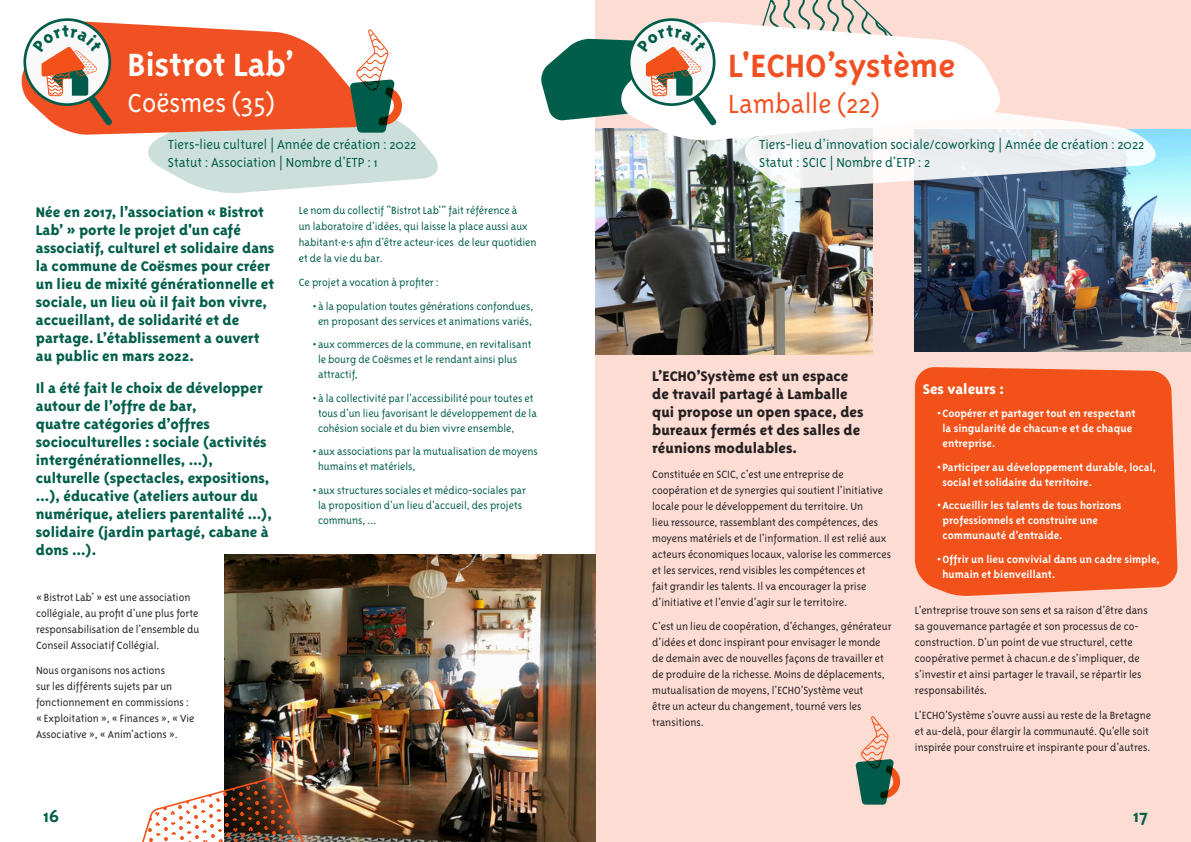
<style>
.page{position:relative;width:1191px;height:842px;background:#fff}
.page>*{position:absolute;margin:0;border:0;box-sizing:border-box;transform-origin:0 0}
.Grand_titre{font:700 37px "Triplex Sans OT";color:#f15122}
.Grand_titre-2{font:700 37px "Triplex Sans OT";color:#fff}
.Grand_titre-3{font:300 30px "Triplex Sans OT";color:#f15122}
.Grand_titre-4{font:300 30px "Triplex Sans OT";color:#fff}
.t1{font:700 20px "Triplex Sans OT";color:#005e4a}
.Texte_courant{font:800 16px/18px "Triplex Sans OT";color:#005e4a}
.Description{font:800 16px/18px "Triplex Sans OT";color:#005e4a}
.Texte_courant-2{font:800 16px/18px "Triplex Sans OT";color:#231f20}
.Texte_courant-3{font:800 16px "Triplex Sans OT";color:#fff}
.Grand_titre-5{font:300 15px "Triplex Sans OT";color:#005e4a}
.Texte_courant-4{font:300 12px/16px "Triplex Sans OT";color:#231f20}
.Listing{font:300 12px/15px "Triplex Sans OT";color:#005e4a}
.Listing-2{font:700 12px/15px "Triplex Sans OT";color:#fff}
.Texte_courant-5{font:300 12px/16px "Triplex Sans OT";color:#005e4a}
</style>
<div class="page">
<div style="left:595px;top:0;width:596px;height:842px;background:#fcdcd3"></div>
<svg style="left:21px;top:20px;width:198px;height:115px;fill:#f15122"></svg>
<svg style="left:147px;top:29px;width:291px;height:164px"></svg>
<img style="left:224px;top:554px;width:371px;height:288px">
<img style="left:142px;top:776px;width:170px;height:66px">
<svg style="left:25px;top:20px;width:85px;height:85px"></svg>
<div style="left:23px;top:18px;width:88px;height:88px;border:3px solid #005c4a;border-radius:50%"></div>
<img style="left:595px;top:129px;width:277px;height:225px">
<img style="left:915px;top:130px;width:276px;height:221px">
<svg style="left:744px;top:0;width:412px;height:189px"></svg>
<div style="left:915px;top:367px;width:262px;height:229px;background:#f2521a"></div>
<svg style="left:617px;top:21px;width:387px;height:120px;background:#faf7f6"></svg>
<svg style="left:855px;top:716px;width:45px;height:89px"></svg>
<svg style="left:33px;top:26px;width:79px;height:100px"></svg>
<svg style="left:541px;top:26px;width:175px;height:100px"></svg>
<p class="Grand_titre-2" style="left:128px;top:44px;width:168px">Bistrot Lab’</p>
<p class="Grand_titre-4" style="left:128px;top:87px;width:149px">Coësmes (35)</p>
<p class="Grand_titre-5" style="left:168px;top:136px;width:250px">Tiers-lieu culturel | Année de création : 2022</p>
<p class="Grand_titre-5" style="left:168px;top:154px;width:211px">Statut : Association | Nombre d'ETP : 1</p>
<p class="Description" style="left:36px;top:203px;width:240px">Née en 2017, l’association « Bistrot Lab’ » porte le projet d'un café associatif, culturel et solidaire dans la commune de Coësmes pour créer un lieu de mixité générationnelle et sociale, un lieu où il fait bon vivre, accueillant, de solidarité et de partage. L’établissement a ouvert au public en mars 2022.</p>
<p class="Texte_courant" style="left:36px;top:379px;width:237px">Il a été fait le choix de développer autour de l’offre de bar,<br>quatre catégories d’offres socioculturelles : sociale (activités intergénérationnelles, …), culturelle (spectacles, expositions, …), éducative (ateliers autour du numérique, ateliers parentalité …), solidaire (jardin partagé, cabane à dons …).</p>
<p class="Texte_courant-4" style="left:36px;top:589px;width:165px">« Bistrot Lab’ » est une association collégiale, au profit d’une plus forte responsabilisation de l’ensemble du Conseil Associatif Collégial.</p>
<p class="Texte_courant-4" style="left:36px;top:662px;width:160px">Nous organisons nos actions<br>sur les différents sujets par un fonctionnement en commissions : « Exploitation », « Finances », « Vie<br>Associative », « Anim’actions ».</p>
<p class="Texte_courant-5" style="left:299px;top:202px;width:239px">Le nom du collectif "Bistrot Lab'" fait référence à<br>un laboratoire d'idées, qui laisse la place aussi aux habitant·e·s afin d'être acteur·ices de leur quotidien et de la vie du bar.</p>
<p class="Texte_courant-5" style="left:299px;top:275px;width:142px">Ce projet a vocation à profiter :</p>
<p class="Listing" style="left:313px;top:299px;width:222px;text-align:center">• à la population toutes générations confondues, en proposant des services et animations variés,</p>
<p class="Listing" style="left:318px;top:337px;width:215px;text-indent:-5px">• aux commerces de la commune, en revitalisant le bourg de Coësmes et le rendant ainsi plus attractif,</p>
<p class="Listing" style="left:318px;top:391px;width:220px;text-indent:-5px">• à la collectivité par l’accessibilité pour toutes et tous d'un lieu favorisant le développement de la cohésion sociale et du bien vivre ensemble,</p>
<p class="Listing" style="left:318px;top:444px;width:221px;text-indent:-5px">• aux associations par la mutualisation de moyens humains et matériels,</p>
<p class="Listing" style="left:318px;top:483px;width:209px;text-indent:-5px">• aux structures sociales et médico-sociales par la proposition d’un lieu d'accueil, des projets communs, ...</p>
<p class="Grand_titre" style="left:728px;top:45px;width:229px">L'ECHO’système</p>
<p class="Grand_titre-3" style="left:728px;top:88px;width:153px">Lamballe (22)</p>
<p class="Grand_titre-5" style="left:759px;top:137px;width:387px">Tiers-lieu d’innovation sociale/coworking | Année de création : 2022</p>
<p class="Grand_titre-5" style="left:759px;top:155px;width:173px">Statut : SCIC | Nombre d'ETP : 2</p>
<p class="Texte_courant-2" style="left:652px;top:367px;width:213px">L’ECHO’Système est un espace de travail partagé à Lamballe qui propose un open space, des bureaux fermés et des salles de réunions modulables.</p>
<p class="Texte_courant-4" style="left:652px;top:466px;width:240px">Constituée en SCIC, c’est une entreprise de coopération et de synergies qui soutient l’initiative locale pour le développement du territoire. Un<br>lieu ressource, rassemblant des compétences, des moyens matériels et de l’information. Il est relié aux acteurs économiques locaux, valorise les commerces et les services, rend visibles les compétences et<br>fait grandir les talents. Il va encourager la prise d’initiative et l’envie d’agir sur le territoire.</p>
<p class="Texte_courant-4" style="left:652px;top:618px;width:241px">C’est un lieu de coopération, d’échanges, générateur d’idées et donc inspirant pour envisager le monde de demain avec de nouvelles façons de travailler et de produire de la richesse. Moins de déplacements, mutualisation de moyens, l’ECHO’Système veut<br>être un acteur du changement, tourné vers les transitions.</p>
<p class="Texte_courant-3" style="left:923px;top:380px;width:82px">Ses valeurs :</p>
<p class="Listing-2" style="left:942px;top:406px;width:195px;text-indent:-5px">• Coopérer et partager tout en respectant la singularité de chacun·e et de chaque entreprise.</p>
<p class="Listing-2" style="left:942px;top:459px;width:215px;text-indent:-5px">• Participer au développement durable, local, social et solidaire du territoire.</p>
<p class="Listing-2" style="left:942px;top:498px;width:181px;text-indent:-5px">• Accueillir les talents de tous horizons professionnels et construire une communauté d’entraide.</p>
<p class="Listing-2" style="left:942px;top:551px;width:219px;text-indent:-5px">• Offrir un lieu convivial dans un cadre simple, humain et bienveillant.</p>
<p class="Texte_courant-4" style="left:915px;top:602px;width:234px">L’entreprise trouve son sens et sa raison d’être dans sa gouvernance partagée et son processus de co&shy;construction. D’un point de vue structurel, cette coopérative permet à chacun.e de s’impliquer, de s’investir et ainsi partager le travail, se répartir les responsabilités.</p>
<p class="Texte_courant-4" style="left:915px;top:707px;width:238px">L’ECHO’Système s’ouvre aussi au reste de la Bretagne et au-delà, pour élargir la communauté. Qu’elle soit inspirée pour construire et inspirante pour d’autres.</p>
<h3 class="t1" style="left:43px;top:805px;width:18px">16</h3>
<h3 class="t1" style="left:1133px;top:805px;width:16px">17</h3>
</div>
